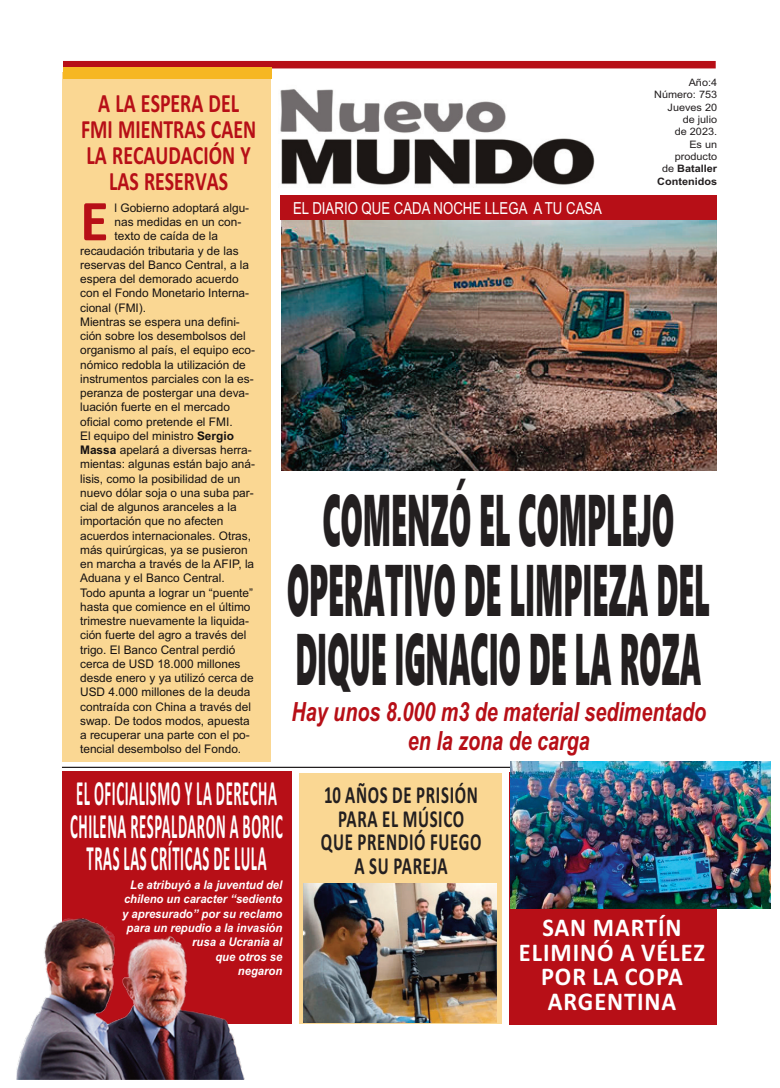
<style>
.page{position:relative;width:780px;height:1088px;background:#fff}
.page>*{position:absolute;margin:0;border:0;box-sizing:border-box;transform-origin:0 0}
.t1{font:73px/69.6px "Segoe UI Black";color:#231f20;text-align:center;scale:.39 1}
.t2{font:700 58.5px "Calibri";color:#b70f17}
.t3{font:700 35.62px/32.6px "Calibri";letter-spacing:.04em;color:#fff;text-align:center;scale:.41 1}
.t4{font:italic 700 26.5px/28.8px "Arial";color:#b70f17;text-align:center;scale:.75 1}
.t5{font:700 26.38px/26.1px "Calibri";color:#b70f17;text-align:center;scale:.75 1}
.t6{font:700 25.62px/24.8px "Calibri";letter-spacing:.04em;color:#fff;text-align:center;scale:.95 1}
.t7{font:700 24.5px/23.8px "Calibri";letter-spacing:.04em;color:#231f20;text-align:center;scale:.69 1}
.t8{font:16.62px "Arial";color:#fff;scale:.8 1}
.t9{font:italic 700 12px/14.4px "Arial";color:#fff;text-align:right;scale:.94 1}
.t10{font:11.88px "Arial";color:#161212}
.t11{font:10.25px/12.2px "Arial";color:#231f20;text-align:right;scale:1.06 1}
.s1{font-weight:700}
</style>
<div class="page">
<img style="left:281px;top:220px;width:435px;height:251px">
<div style="left:509px;top:773px;width:208px;height:252px;background:#b70f17"></div>
<img style="left:280px;top:89px;width:315px;height:96px">
<div style="left:63px;top:61px;width:652px;height:7px;background:#b70f17"></div>
<div style="left:299px;top:773px;width:202px;height:250px;background:#fad793"></div>
<div style="left:62px;top:72px;width:208px;height:690px;background:#fad793"></div>
<div style="left:62px;top:772px;width:229px;height:252px;background:#b70f17"></div>
<div style="left:63px;top:67px;width:208px;height:11px;background:#f6b723"></div>
<div style="left:280px;top:196px;width:437px;height:24px;background:#b70f17"></div>
<hr style="left:62px;top:767px;width:655px;height:1px;background:#231f20">
<img style="left:510px;top:762px;width:260px;height:147px">
<img style="left:303px;top:884px;width:193px;height:138px">
<img style="left:16px;top:918px;width:229px;height:161px">
<h3 class="t5" style="left:81px;top:90px;width:235px">A LA ESPERA DEL<br>FMI MIENTRAS CAEN<br>LA RECAUDACIÓN Y<br>LAS RESERVAS</h3>
<h2 class="t2" style="left:80px;top:186px;width:30px">E</h2>
<p class="t10" style="left:114px;top:201px;width:136px">l Gobierno adoptará algu-</p>
<p class="t10" style="left:114px;top:215px;width:128px">nas medidas en un con-</p>
<p class="t10" style="left:114px;top:229px;width:105px">texto de caída de la</p>
<p class="t10" style="left:80px;top:243px;width:160px">recaudación tributaria y de las</p>
<p class="t10" style="left:80px;top:258px;width:170px">reservas del Banco Central, a la</p>
<p class="t10" style="left:80px;top:272px;width:160px">espera del demorado acuerdo</p>
<p class="t10" style="left:80px;top:286px;width:170px">con el Fondo Monetario Interna-</p>
<p class="t10" style="left:80px;top:300px;width:67px">cional (FMI).</p>
<p class="t10" style="left:80px;top:315px;width:161px">Mientras se espera una defini-</p>
<p class="t10" style="left:80px;top:329px;width:167px">ción sobre los desembolsos del</p>
<p class="t10" style="left:80px;top:343px;width:176px">organismo al país, el equipo eco-</p>
<p class="t10" style="left:80px;top:357px;width:167px">nómico redobla la utilización de</p>
<p class="t10" style="left:80px;top:372px;width:175px">instrumentos parciales con la es-</p>
<p class="t10" style="left:80px;top:386px;width:170px">peranza de postergar una deva-</p>
<p class="t10" style="left:80px;top:400px;width:151px">luación fuerte en el mercado</p>
<p class="t10" style="left:80px;top:414px;width:154px">oficial como pretende el FMI.</p>
<p class="t10" style="left:80px;top:429px;width:155px">El equipo del ministro <span class="s1">Sergio</span></p>
<p class="t10" style="left:80px;top:443px;width:173px"><span class="s1">Massa</span> apelará a diversas herra-</p>
<p class="t10" style="left:80px;top:457px;width:176px">mientas: algunas están bajo aná-</p>
<p class="t10" style="left:80px;top:471px;width:162px">lisis, como la posibilidad de un</p>
<p class="t10" style="left:80px;top:486px;width:175px">nuevo dólar soja o una suba par-</p>
<p class="t10" style="left:80px;top:500px;width:158px">cial de algunos aranceles a la</p>
<p class="t10" style="left:80px;top:514px;width:145px">importación que no afecten</p>
<p class="t10" style="left:80px;top:528px;width:172px">acuerdos internacionales. Otras,</p>
<p class="t10" style="left:80px;top:543px;width:169px">más quirúrgicas, ya se pusieron</p>
<p class="t10" style="left:80px;top:557px;width:176px">en marcha a través de la AFIP, la</p>
<p class="t10" style="left:80px;top:571px;width:146px">Aduana y el Banco Central.</p>
<p class="t10" style="left:80px;top:585px;width:174px">Todo apunta a lograr un “puente”</p>
<p class="t10" style="left:80px;top:600px;width:172px">hasta que comience en el último</p>
<p class="t10" style="left:80px;top:614px;width:170px">trimestre nuevamente la liquida-</p>
<p class="t10" style="left:80px;top:628px;width:168px">ción fuerte del agro a través del</p>
<p class="t10" style="left:80px;top:642px;width:157px">trigo. El Banco Central perdió</p>
<p class="t10" style="left:80px;top:657px;width:162px">cerca de USD 18.000 millones</p>
<p class="t10" style="left:80px;top:671px;width:175px">desde enero y ya utilizó cerca de</p>
<p class="t10" style="left:80px;top:685px;width:172px">USD 4.000 millones de la deuda</p>
<p class="t10" style="left:80px;top:699px;width:172px">contraída con China a través del</p>
<p class="t10" style="left:80px;top:714px;width:171px">swap. De todos modos, apuesta</p>
<p class="t10" style="left:80px;top:728px;width:171px">a recuperar una parte con el po-</p>
<p class="t10" style="left:80px;top:742px;width:163px">tencial desembolso del Fondo.</p>
<h3 class="t8" style="left:293px;top:198px;width:388px">EL DIARIO QUE CADA NOCHE LLEGA A TU CASA</h3>
<p class="t11" style="left:654px;top:76px;width:61px">Año:4<br>Número: 753<br>Jueves 20 de julio<br>de 2023.<br>Es un producto<br>de <span class="s1">Bataller<br>Contenidos</span></p>
<h1 class="t1" style="left:287px;top:486px;width:1085px">COMENZÓ EL COMPLEJO<br>OPERATIVO DE LIMPIEZA DEL<br>DIQUE IGNACIO DE LA ROZA</h1>
<h3 class="t4" style="left:291px;top:698px;width:554px">Hay unos 8.000 m3 de material sedimentado en la zona de carga</h3>
<h3 class="t3" style="left:70px;top:776px;width:520px">EL OFICIALISMO Y LA DERECHA<br>CHILENA RESPALDARON A BORIC<br>TRAS LAS CRÍTICAS DE LULA</h3>
<p class="t9" style="left:122px;top:877px;width:172px">Le atribuyó a la juventud del chileno un caracter “sediento y apresurado” por su reclamo para un repudio a la invasión rusa a Ucrania al<br>que otros se<br>negaron</p>
<h3 class="t7" style="left:321px;top:783px;width:234px">10 AÑOS DE PRISIÓN<br>PARA EL MÚSICO<br>QUE PRENDIÓ FUEGO<br>A SU PAREJA</h3>
<h3 class="t6" style="left:519px;top:914px;width:197px">SAN MARTÍN<br>ELIMINÓ A VÉLEZ<br>POR LA COPA<br>ARGENTINA</h3>
</div>
